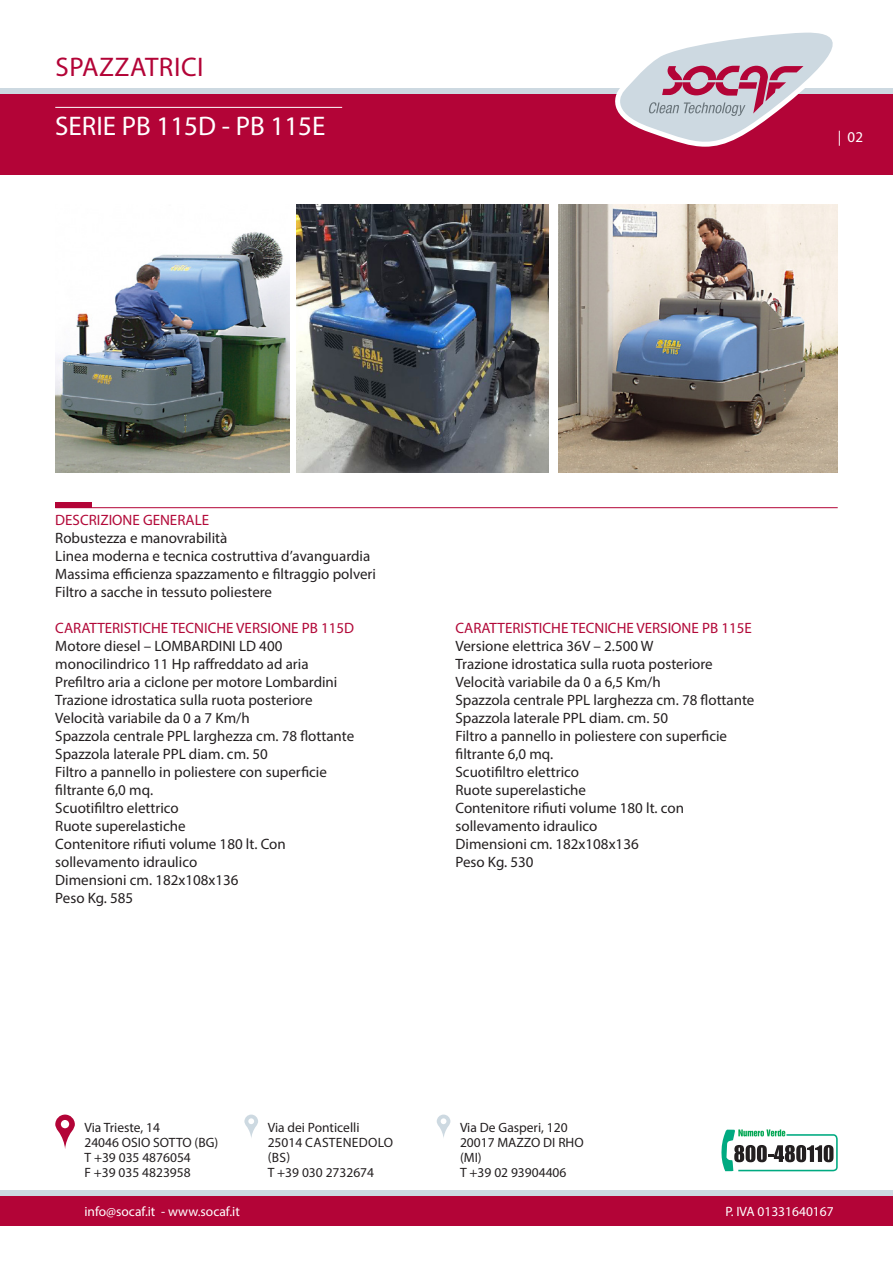
<style>
.page{position:relative;width:893px;height:1263px;background:#fff}
.page>*{position:absolute;margin:0;border:0;box-sizing:border-box;transform-origin:0 0}
.t1{font:27px "Myriad Pro";color:#fff}
.t2{font:27px "Myriad Pro";letter-spacing:.02em;color:#b30437}
.t3{font:15px "Myriad Pro";color:#231f20}
.t4{font:15px "Myriad Pro";color:#b20838}
.t5{font:15px "Myriad Pro";color:#fff}
.t6{font:13.5px/15px "Myriad Pro";color:#231f20}
.t7{font:13.5px "Myriad Pro";color:#fff}
.t8{font:13.5px/15px "Myriad Pro";letter-spacing:.02em;color:#231f20}
</style>
<div class="page">
<div style="left:0;top:94px;width:893px;height:80px;background:#b30437"></div>
<div style="left:0;top:1196px;width:893px;height:29px;background:#b30437"></div>
<div style="left:0;top:88px;width:893px;height:6px;background:#cdd9e1"></div>
<div style="left:0;top:1190px;width:893px;height:6px;background:#cdd9e1"></div>
<hr style="left:55px;top:107px;width:287px;height:1px;background:#fff">
<svg style="left:55px;top:1114px;width:20px;height:35px"></svg>
<svg style="left:244px;top:1114px;width:14px;height:24px"></svg>
<svg style="left:437px;top:1114px;width:13px;height:24px"></svg>
<svg style="left:721px;top:1129px;width:117px;height:42px"></svg>
<img style="left:55px;top:232px;width:234px;height:240px">
<img style="left:559px;top:204px;width:279px;height:268px">
<div style="left:55px;top:502px;width:36px;height:6px;background:#b30437"></div>
<hr style="left:55px;top:507px;width:783px;height:1px;background:#b30437">
<svg style="left:615px;top:32px;width:218px;height:115px"></svg>
<img style="left:297px;top:204px;width:252px;height:268px">
<p class="t2" style="left:56px;top:50px;width:150px">SPAZZATRICI</p>
<p class="t1" style="left:55px;top:109px;width:272px">SERIE PB 115D - PB 115E</p>
<p class="t5" style="left:838px;top:128px;width:27px">| 02</p>
<p class="t4" style="left:55px;top:510px;width:155px">DESCRIZIONE GENERALE</p>
<p class="t3" style="left:55px;top:528px;width:174px">Robustezza e manovrabilità</p>
<p class="t3" style="left:55px;top:546px;width:317px">Linea moderna e tecnica costruttiva d’avanguardia</p>
<p class="t3" style="left:55px;top:564px;width:322px">Massima efficienza spazzamento e filtraggio polveri</p>
<p class="t3" style="left:55px;top:582px;width:218px">Filtro a sacche in tessuto poliestere</p>
<p class="t4" style="left:55px;top:618px;width:300px">CARATTERISTICHE TECNICHE VERSIONE PB 115D</p>
<p class="t3" style="left:55px;top:636px;width:229px">Motore diesel – LOMBARDINI LD 400</p>
<p class="t3" style="left:55px;top:654px;width:255px">monocilindrico 11 Hp raffreddato ad aria</p>
<p class="t3" style="left:55px;top:672px;width:284px">Prefiltro aria a ciclone per motore Lombardini</p>
<p class="t3" style="left:55px;top:690px;width:259px">Trazione idrostatica sulla ruota posteriore</p>
<p class="t3" style="left:55px;top:708px;width:196px">Velocità variabile da 0 a 7 Km/h</p>
<p class="t3" style="left:55px;top:726px;width:300px">Spazzola centrale PPL larghezza cm. 78 flottante</p>
<p class="t3" style="left:55px;top:744px;width:214px">Spazzola laterale PPL diam. cm. 50</p>
<p class="t3" style="left:55px;top:762px;width:273px">Filtro a pannello in poliestere con superficie</p>
<p class="t3" style="left:55px;top:780px;width:99px">filtrante 6,0 mq.</p>
<p class="t3" style="left:55px;top:798px;width:125px">Scuotifiltro elettrico</p>
<p class="t3" style="left:55px;top:816px;width:132px">Ruote superelastiche</p>
<p class="t3" style="left:55px;top:834px;width:232px">Contenitore rifiuti volume 180 lt. Con</p>
<p class="t3" style="left:55px;top:852px;width:143px">sollevamento idraulico</p>
<p class="t3" style="left:55px;top:870px;width:185px">Dimensioni cm. 182x108x136</p>
<p class="t3" style="left:55px;top:888px;width:80px">Peso Kg. 585</p>
<p class="t4" style="left:455px;top:618px;width:298px">CARATTERISTICHE TECNICHE VERSIONE PB 115E</p>
<p class="t3" style="left:455px;top:636px;width:199px">Versione elettrica 36V – 2.500 W</p>
<p class="t3" style="left:455px;top:654px;width:259px">Trazione idrostatica sulla ruota posteriore</p>
<p class="t3" style="left:455px;top:672px;width:207px">Velocità variabile da 0 a 6,5 Km/h</p>
<p class="t3" style="left:455px;top:690px;width:300px">Spazzola centrale PPL larghezza cm. 78 flottante</p>
<p class="t3" style="left:455px;top:708px;width:214px">Spazzola laterale PPL diam. cm. 50</p>
<p class="t3" style="left:455px;top:726px;width:273px">Filtro a pannello in poliestere con superficie</p>
<p class="t3" style="left:455px;top:744px;width:99px">filtrante 6,0 mq.</p>
<p class="t3" style="left:455px;top:762px;width:125px">Scuotifiltro elettrico</p>
<p class="t3" style="left:455px;top:780px;width:132px">Ruote superelastiche</p>
<p class="t3" style="left:455px;top:798px;width:230px">Contenitore rifiuti volume 180 lt. con</p>
<p class="t3" style="left:455px;top:816px;width:143px">sollevamento idraulico</p>
<p class="t3" style="left:455px;top:834px;width:185px">Dimensioni cm. 182x108x136</p>
<p class="t3" style="left:455px;top:852px;width:80px">Peso Kg. 530</p>
<p class="t6" style="left:84px;top:1120px;width:77px">Via Trieste, 14</p>
<p class="t6" style="left:84px;top:1135px;width:135px">24046 OSIO SOTTO (BG)</p>
<p class="t6" style="left:84px;top:1150px;width:108px">T +39 035 4876054</p>
<p class="t6" style="left:84px;top:1165px;width:108px">F +39 035 4823958</p>
<p class="t6" style="left:268px;top:1120px;width:93px">Via dei Ponticelli</p>
<p class="t8" style="left:268px;top:1135px;width:127px">25014 CASTENEDOLO (BS)</p>
<p class="t6" style="left:268px;top:1165px;width:108px">T +39 030 2732674</p>
<p class="t6" style="left:460px;top:1120px;width:109px">Via De Gasperi, 120</p>
<p class="t6" style="left:460px;top:1135px;width:125px">20017 MAZZO DI RHO (MI)</p>
<p class="t6" style="left:460px;top:1165px;width:108px">T +39 02 93904406</p>
<p class="t7" style="left:84px;top:1202px;width:157px">info@socaf.it - www.socaf.it</p>
<p class="t7" style="left:725px;top:1202px;width:110px">P. IVA 01331640167</p>
</div>
